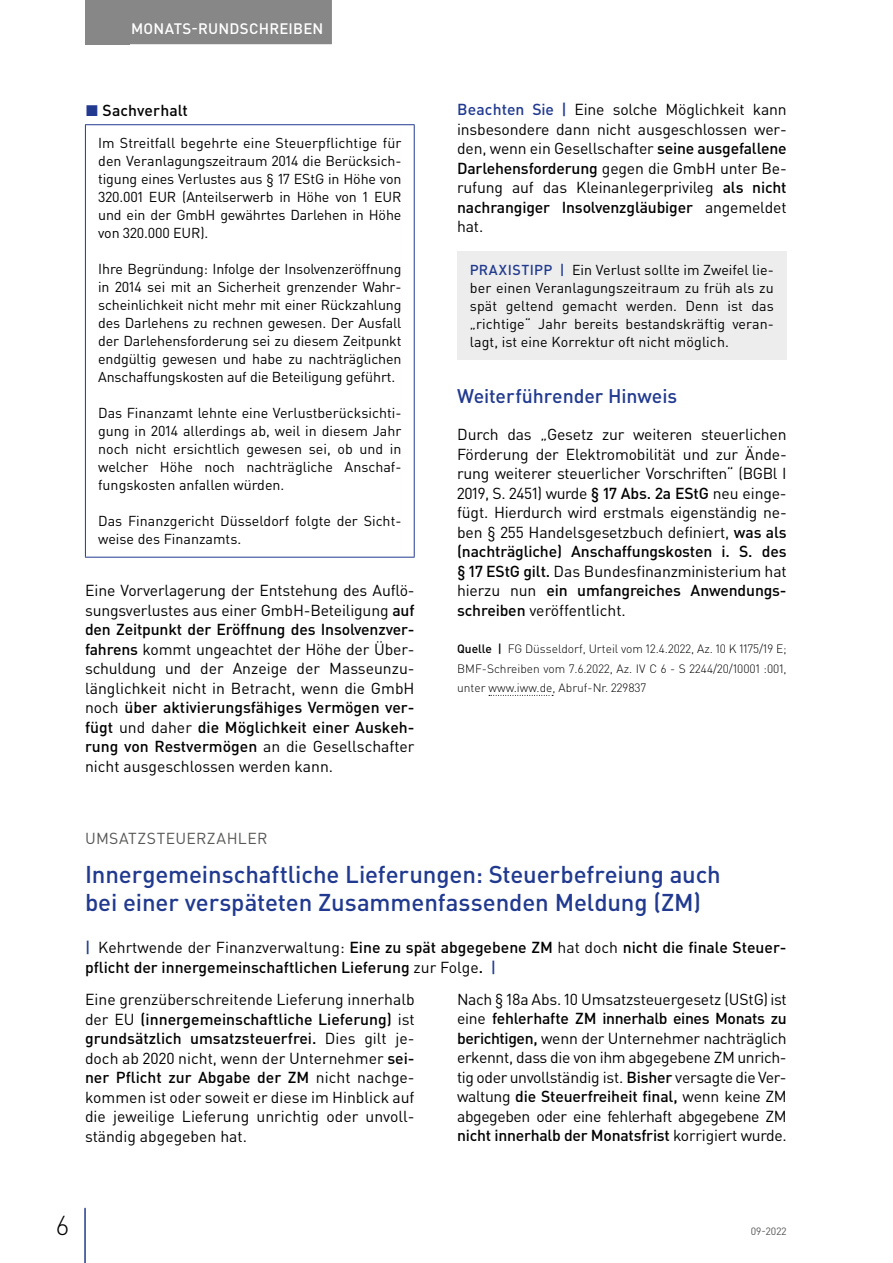
<style>
.page{position:relative;width:893px;height:1263px;background:#fff}
.page>*{position:absolute;margin:0;border:0;box-sizing:border-box;transform-origin:0 0}
.t1{font:300 27px "DIN Pro";color:#000}
.t2{font:500 24px/28.5px "DIN Pro";letter-spacing:-.005em;color:#213a8f}
.t3{font:500 19.5px "DIN Pro";letter-spacing:-.005em;color:#213a8f}
.t4{font:15.75px/19.5px "DIN Pro";letter-spacing:-.01em;color:#000;text-align:justify}
.t5{font:500 15.75px/19.5px "DIN Pro";color:#000}
.t6{font:15.75px "DIN Pro";letter-spacing:.025em;color:#575756}
.t7{font:500 15px "DIN Pro";letter-spacing:.015em;color:#fff}
.t8{font:14.25px/18px "DIN Pro";color:#000;text-align:justify}
.t9{font:300 12px/19.5px "DIN Pro";color:#000;text-align:justify}
.t10{font:10.5px "DIN Pro";color:#575756}
.s1{color:#213a8f}
.s2{font-weight:500}
.s3{font-weight:500;color:#213a8f}
.s4{font-weight:400}
</style>
<div class="page">
<div style="left:85px;top:0;width:45px;height:44px;background:#878787"></div>
<hr style="left:84px;top:1208px;width:2px;height:55px;background:#213a8f">
<div style="left:122px;top:0;width:210px;height:44px;background:#878787"></div>
<hr style="left:85px;top:124px;width:330px;height:1px;background:#213a8f">
<hr style="left:85px;top:125px;width:1px;height:432px;background:#213a8f">
<hr style="left:414px;top:125px;width:1px;height:432px;background:#213a8f">
<hr style="left:85px;top:557px;width:330px;height:1px;background:#213a8f">
<svg style="left:489px;top:695px;width:64px;height:1px"></svg>
<div style="left:457px;top:251px;width:330px;height:109px;background:#ededed"></div>
<p class="t7" style="left:131px;top:18px;width:194px">MONATS-RUNDSCHREIBEN</p>
<p class="t5" style="left:85px;top:100px;width:104px"><span class="s1">◼</span> Sachverhalt</p>
<p class="t8" style="left:98px;top:134px;width:305px">Im Streitfall begehrte eine Steuerpflichtige für den Veranlagungszeitraum 2014 die Berücksich&shy;tigung eines Verlustes aus § 17 EStG in Höhe von 320.001 EUR (Anteilserwerb in Höhe von 1 EUR und ein der GmbH gewährtes Darlehen in Höhe von 320.000 EUR).</p>
<p class="t8" style="left:98px;top:260px;width:305px">Ihre Begründung: Infolge der Insolvenzeröffnung in 2014 sei mit an Sicherheit grenzender Wahr&shy;scheinlichkeit nicht mehr mit einer Rückzahlung des Darlehens zu rechnen gewesen. Der Ausfall der Darlehensforderung sei zu diesem Zeitpunkt endgültig gewesen und habe zu nachträglichen Anschaffungskosten auf die Beteiligung geführt.</p>
<p class="t8" style="left:98px;top:404px;width:305px">Das Finanzamt lehnte eine Verlustberücksichti&shy;gung in 2014 allerdings ab, weil in diesem Jahr noch nicht ersichtlich gewesen sei, ob und in welcher Höhe noch nachträgliche Anschaf&shy;fungskosten anfallen würden.</p>
<p class="t8" style="left:98px;top:512px;width:305px">Das Finanzgericht Düsseldorf folgte der Sicht&shy;weise des Finanzamts.</p>
<p class="t4" style="left:85px;top:580px;width:331px">Eine Vorverlagerung der Entstehung des Auflö&shy;sungsverlustes aus einer GmbH-Beteiligung <span class="s2">auf den Zeitpunkt der Eröffnung des Insolvenzver&shy;fahrens</span> kommt ungeachtet der Höhe der Über&shy;schuldung und der Anzeige der Masseunzu&shy;länglichkeit nicht in Betracht, wenn die GmbH noch <span class="s2">über aktivierungsfähiges Vermögen ver&shy;fügt</span> und daher <span class="s2">die Möglichkeit einer Auskeh&shy;rung von Restvermögen</span> an die Gesellschafter nicht ausgeschlossen werden kann.</p>
<p class="t4" style="left:457px;top:99px;width:331px"><span class="s3">Beachten Sie |</span> Eine solche Möglichkeit kann insbesondere dann nicht ausgeschlossen wer&shy;den, wenn ein Gesellschafter <span class="s2">seine ausgefallene Darlehensforderung</span> gegen die GmbH unter Be&shy;rufung auf das Kleinanlegerprivileg <span class="s2">als nicht nachrangiger Insolvenzgläubiger</span> angemeldet hat.</p>
<p class="t8" style="left:470px;top:260px;width:306px"><span class="s3">PRAXISTIPP |</span> Ein Verlust sollte im Zweifel lie&shy;ber einen Veranlagungszeitraum zu früh als zu spät geltend gemacht werden. Denn ist das „richtige“ Jahr bereits bestandskräftig veran&shy;lagt, ist eine Korrektur oft nicht möglich.</p>
<p class="t3" style="left:457px;top:382px;width:222px">Weiterführender Hinweis</p>
<p class="t4" style="left:457px;top:424px;width:331px">Durch das „Gesetz zur weiteren steuerlichen Förderung der Elektromobilität und zur Ände&shy;rung weiterer steuerlicher Vorschriften“ (BGBl I 2019, S. 2451) wurde <span class="s2">§ 17 Abs. 2a EStG</span> neu einge&shy;fügt. Hierdurch wird erstmals eigenständig ne&shy;ben § 255 Handelsgesetzbuch definiert, <span class="s2">was als (nachträgliche) Anschaffungskosten i. S. des § 17 EStG gilt.</span> Das Bundesfinanzministerium hat hierzu nun <span class="s2">ein umfangreiches Anwendungs&shy;schreiben</span> veröffentlicht.</p>
<p class="t9" style="left:457px;top:639px;width:331px"><span class="s2">Quelle |</span> FG Düsseldorf, Urteil vom 12.4.2022, Az. 10 K 1175/19 E; BMF-Schreiben vom 7.6.2022, Az. IV C 6 - S 2244/20/10001 :001, unter www.iww.de, Abruf-Nr. 229837</p>
<p class="t6" style="left:85px;top:827px;width:184px">UMSATZSTEUERZAHLER</p>
<h2 class="t2" style="left:85px;top:859px;width:637px">Innergemeinschaftliche Lieferungen: Steuerbefreiung auch bei einer verspäteten Zusammenfassenden Meldung (ZM)</h2>
<p class="t5" style="left:85px;top:937px;width:703px"><span class="s1">|</span> <span class="s4">Kehrtwende der Finanzverwaltung:</span> Eine zu spät abgegebene ZM <span class="s4">hat doch</span> nicht die finale Steuer&shy;pflicht der innergemeinschaftlichen Lieferung <span class="s4">zur Folge</span>. <span class="s1">|</span></p>
<p class="t4" style="left:85px;top:989px;width:331px">Eine grenzüberschreitende Lieferung innerhalb der EU <span class="s2">(innergemeinschaftliche Lieferung)</span> ist <span class="s2">grundsätzlich umsatzsteuerfrei.</span> Dies gilt je&shy;doch ab 2020 nicht, wenn der Unternehmer <span class="s2">sei&shy;ner Pflicht zur Abgabe der ZM</span> nicht nachge&shy;kommen ist oder soweit er diese im Hinblick auf die jeweilige Lieferung unrichtig oder unvoll&shy;ständig abgegeben hat.</p>
<p class="t4" style="left:457px;top:989px;width:331px">Nach § 18a Abs. 10 Umsatzsteuergesetz (UStG) ist eine <span class="s2">fehlerhafte ZM innerhalb eines Monats zu berichtigen,</span> wenn der Unternehmer nachträglich erkennt, dass die von ihm abgegebene ZM unrich&shy;tig oder unvollständig ist. <span class="s2">Bisher</span> versagte die Ver&shy;waltung <span class="s2">die Steuerfreiheit final,</span> wenn keine ZM abgegeben oder eine fehlerhaft abgegebene ZM <span class="s2">nicht innerhalb der Monatsfrist</span> korrigiert wurde.</p>
<h1 class="t1" style="left:56px;top:1207px;width:14px">6</h1>
<p class="t10" style="left:751px;top:1224px;width:37px">09-2022</p>
</div>
